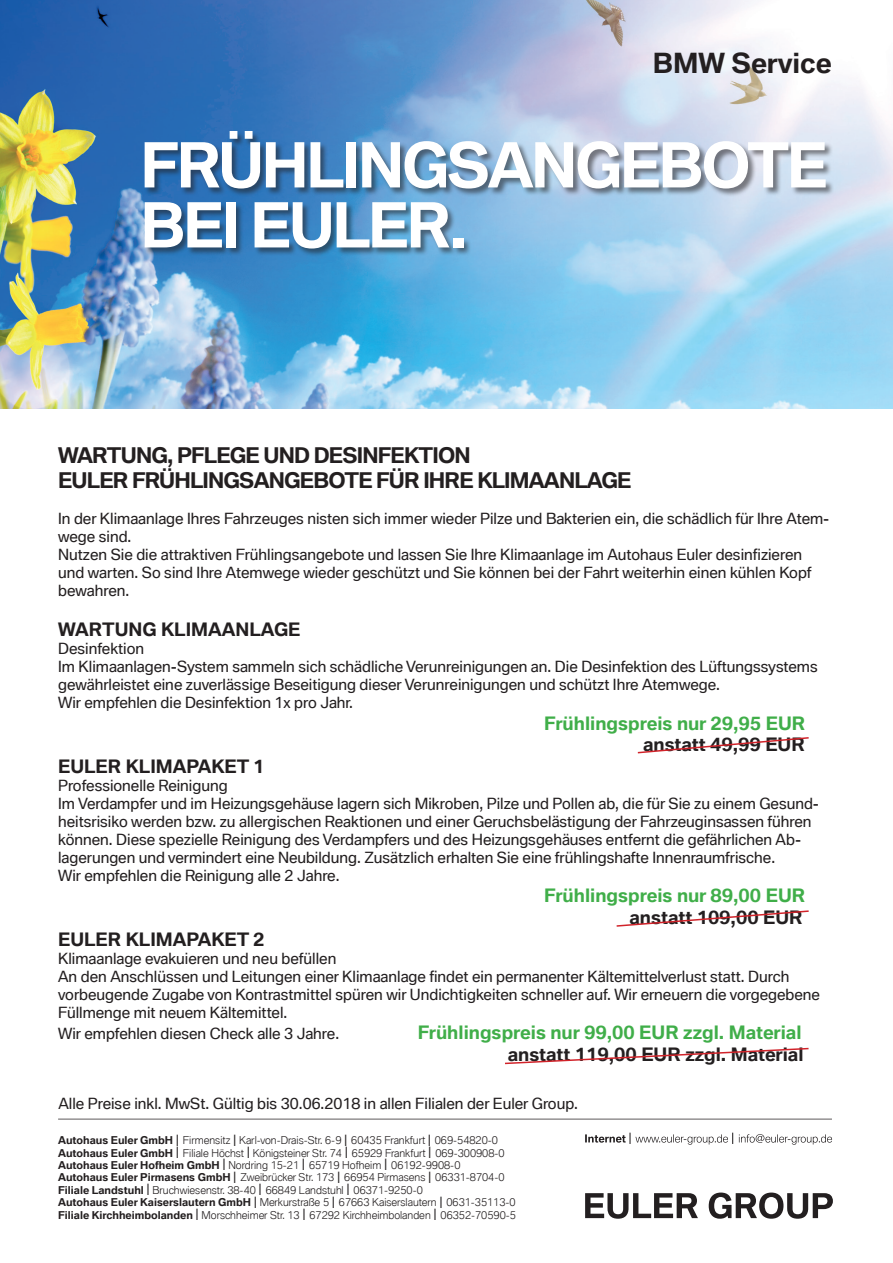
<style>
.page{position:relative;width:893px;height:1263px;background:#fff}
.page>*{position:absolute;margin:0;border:0;box-sizing:border-box;transform-origin:0 0}
.t1{font:700 60px/60px "BMW Type Global Pro";letter-spacing:-.04em;color:#fff}
.t2{font:700 27px "BMW Type Global Pro";color:#231f20}
.t3{font:700 21px/25.5px "BMW Type Global Pro";letter-spacing:-.04em;color:#231f20}
.t4{font:700 18px "BMW Type Global Pro";color:#231f20}
.t5{font:700 18px "BMW Type Global Pro";color:#40ae49}
.t6{font:15px/18px "BMW Type Global Pro";color:#231f20}
.t7{font:300 10.5px/12.5px "BMW Type Global Pro";color:#231f20}
.s1{font-weight:700}
.s2{font-size:15px}
.s3{font-size:10.65px}
</style>
<div class="page">
<hr style="left:58px;top:1118px;width:774px;height:2px;background:#231f20">
<svg style="left:585px;top:1192px;width:248px;height:27px"></svg>
<svg style="left:585px;top:1133px;width:247px;height:12px"></svg>
<svg style="left:637px;top:737px;width:172px;height:17px"></svg>
<svg style="left:616px;top:910px;width:193px;height:17px"></svg>
<svg style="left:505px;top:1047px;width:304px;height:18px"></svg>
<img style="left:0;top:0;width:893px;height:408px">
<div style="left:144px;top:131px;width:690px;height:126px;background:#231f20;opacity:.55"></div>
<h2 class="t2" style="left:653px;top:48px;width:181px">BMW Service</h2>
<h1 class="t1" style="left:140px;top:137px;width:682px">Frühlingsangebote bei Euler.</h1>
<h3 class="t3" style="left:58px;top:443px;width:531px;text-indent:360px">tion<br>Euler Frühlingsangebote für Ih re Klimaanlage</h3>
<p class="t6" style="left:58px;top:511px;width:773px">In der Klimaanlage Ihres Fahrzeuges nisten sich immer wieder Pilze und Bakterien ein, die schädlich für Ihre Atem&shy;wege sind.<br>Nutzen Sie die attraktiven Frühlingsangebote und lassen Sie Ihre Klimaanlage im Autohaus Euler desinfizieren und warten. So sind Ihre Atemwege wieder geschützt und Sie können bei der Fahrt weiterhin einen kühlen Kopf bewahren.</p>
<p class="t4" style="left:58px;top:619px;width:205px">Wartung Klimaanlage</p>
<p class="t6" style="left:58px;top:640px;width:761px">Desinfektion<br>Im Klimaanlagen-System sammeln sich schädliche Verunreinigungen an. Die Desinfektion des Lüftungssystems gewährleistet eine zuverlässige Beseitigung dieser Verunreinigungen und schützt Ihre Atemwege.<br>Wir empfehlen die Desinfektion 1x pro Jahr.</p>
<p class="t5" style="left:544px;top:713px;width:248px">Frühlingspreis nur 29,95 EUR</p>
<p class="t4" style="left:643px;top:734px;width:149px">anstatt 49,99 EUR</p>
<p class="t4" style="left:58px;top:756px;width:129px">Euler Klimapake</p>
<p class="t4" style="left:237px;top:756px;width:29px">t 1</p>
<p class="t6" style="left:58px;top:777px;width:762px">Professionelle Reinigung<br>Im Verdampfer und im Heizungsgehäuse lagern sich Mikroben, Pilze und Pollen ab, die für Sie zu einem Gesund&shy;heitsrisiko werden bzw. zu allergischen Reaktionen und einer Geruchsbelästigung der Fahrzeuginsassen führen können. Diese spezielle Reinigung des Verdampfers und des Heizungsgehäuses entfernt die gefährlichen Ab&shy;lagerungen und vermindert eine Neubildung. Zusätzlich erhalten Sie eine frühlingshafte Innenraumfrische.<br>Wir empfehlen die Reinigung alle 2 Jahre.</p>
<p class="t5" style="left:544px;top:886px;width:248px">Frühlingspreis nur 89,00 EUR</p>
<p class="t4" style="left:630px;top:907px;width:160px">anstatt 109,00 EUR</p>
<p class="t4" style="left:58px;top:929px;width:129px">Euler Klimapake</p>
<p class="t4" style="left:237px;top:929px;width:29px">t 2</p>
<p class="t6" style="left:58px;top:950px;width:763px">Klimaanlage evakuieren und neu befüllen<br>An den Anschlüssen und Leitungen einer Klimaanlage findet ein permanenter Kältemittelverlust statt. Durch vorbeugende Zugabe von Kontrastmittel spüren wir Undichtigkeiten schneller auf. Wir erneuern die vorgegebene Füllmenge mit neuem Kältemittel.</p>
<p class="t6" style="left:58px;top:1025px;width:282px">Wir empfehlen diesen Check alle 3 Jahre.</p>
<p class="t5" style="left:418px;top:1022px;width:385px">Frühlingspreis nur 99,00 EUR zzgl. Material</p>
<p class="t4" style="left:508px;top:1044px;width:297px">anstatt 119,00 EUR zzgl. Material</p>
<p class="t6" style="left:58px;top:1095px;width:521px">Alle Preise inkl. MwSt. Gültig bis 30.06.2018 in allen Filialen der Euler Group.</p>
<h3 class="t3" style="left:58px;top:443px;width:148px">Wartung, Pflege</h3>
<h3 class="t3" style="left:263px;top:443px;width:129px">und Desinfek</h3>
<p class="t7" style="left:58px;top:1134px;width:459px"><span class="s1">Autohaus Euler GmbH</span> <span class="s2">I</span> Firmensitz <span class="s2">I</span> Karl-von-Drais-Str. 6-9 <span class="s2">I</span> 60435 Frankfur<span class="s3">t</span> <span class="s2">I</span> 069-54820-0<br><span class="s1">Autohaus Euler GmbH</span> <span class="s2">I</span> Filiale Höchst <span class="s2">I</span> Königsteiner Str. 74 <span class="s2">I</span> 65929 Frankfur<span class="s3">t</span> <span class="s2">I</span> 069-300908-0<br><span class="s1">Autohaus Euler Hofheim GmbH</span> <span class="s2">I</span> Nordring 15-21 <span class="s2">I</span> 65719 Hofheim <span class="s2">I</span> 06192-9908-0<br><span class="s1">Autohaus Euler Pirmasens GmbH</span> <span class="s2">I</span> Zweibrücker Str. 173 <span class="s2">I</span> 66954 Pirmasens <span class="s2">I</span> 06331-8704-0<br><span class="s1">Filiale Landstuhl</span> <span class="s2">I</span> Bruchwiesenstr. 38-40 <span class="s2">I</span> 66849 Landstuhl <span class="s2">I</span> 06371-9250-0<br><span class="s1">Autohaus Euler Kaiserslautern GmbH</span> <span class="s2">I</span> Merkurstraße 5 <span class="s2">I</span> 67663 Kaiserslautern <span class="s2">I</span> 0631-35113-0<br><span class="s1">Filiale Kirchheimbolanden</span> <span class="s2">I</span> Morschheimer Str. 13 <span class="s2">I</span> 67292 Kirchheimbolanden <span class="s2">I</span> 06352-70590-5</p>
</div>
